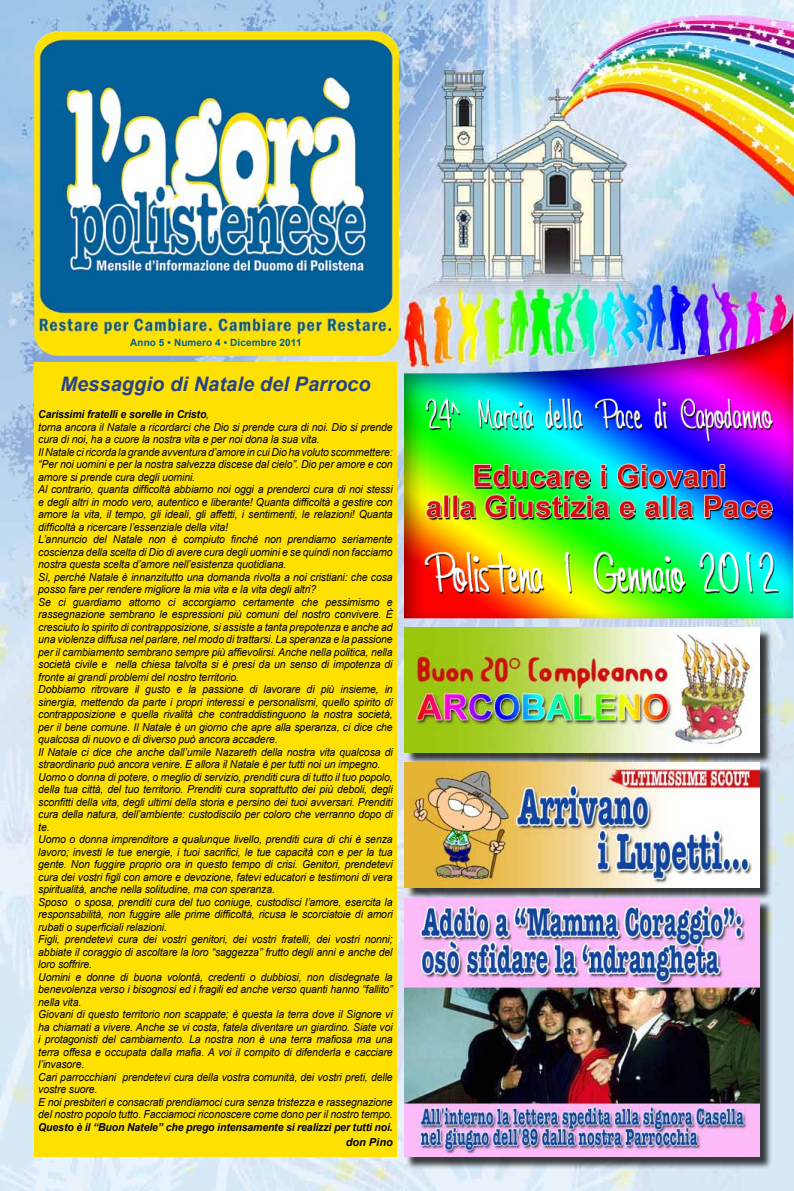
<style>
.page{position:relative;width:794px;height:1191px;background:#fff}
.page>*{position:absolute;margin:0;border:0;box-sizing:border-box;transform-origin:0 0}
.t1{font:italic 700 20px "Arial";letter-spacing:.005em;color:#25418e}
.t2{font:italic 11px/12.5px "Arial";letter-spacing:-.01em;color:#000;scale:.95 1}
.t3{font:italic 700 11px/15.2px "Arial";letter-spacing:-.01em;color:#000;text-align:right;scale:.95 1}
.t4{font:italic 700 10px "Arial";letter-spacing:.01em;color:#005e98}
.t5{font:700 10px "Arial";letter-spacing:.01em;color:#005e98}
.s1{font-style:normal}
.s2{font-weight:700}
</style>
<div class="page">
<img style="left:0;top:0;width:794px;height:1191px">
<div style="left:34px;top:363px;width:363px;height:794px;background:#fee100"></div>
<img style="left:34px;top:31px;width:365px;height:325px">
<img style="left:404px;top:309px;width:389px;height:310px">
<div style="left:406px;top:629px;width:366px;height:136px;background:#000;opacity:.75"></div>
<img style="left:404px;top:628px;width:356px;height:124px">
<div style="left:406px;top:764px;width:366px;height:135px;background:#000;opacity:.75"></div>
<img style="left:404px;top:763px;width:356px;height:124px">
<div style="left:406px;top:900px;width:366px;height:269px;background:#000;opacity:.75"></div>
<img style="left:404px;top:899px;width:356px;height:258px">
<p class="t5" style="left:130px;top:335px;width:173px">Anno 5 • Numero 4 • Dicembre 2011</p>
<p class="t4" style="left:120px;top:339px;width:194px"><span class="s1">Anno 5 • Numero 2 •</span> Marzo • Aprile 2011</p>
<h1 class="t1" style="left:60px;top:371px;width:312px">Messaggio di Natale del Parroco</h1>
<p class="t2" style="left:38px;top:408px;width:375px"><span class="s2">Carissimi fratelli e sorelle in Cristo</span>,<br>torna ancora il Natale a ricordarci che Dio si prende cura di noi. Dio si prende cura di noi, ha a cuore la nostra vita e per noi dona la sua vita.<br>Il Natale ci ricorda la grande avventura d’amore in cui Dio ha voluto scommettere: “Per noi uomini e per la nostra salvezza discese dal cielo”. Dio per amore e con amore si prende cura degli uomini.<br>Al contrario, quanta difficoltà abbiamo noi oggi a prenderci cura di noi stessi e degli altri in modo vero, autentico e liberante! Quanta difficoltà a gestire con amore la vita, il tempo, gli ideali, gli affetti, i sentimenti, le relazioni! Quanta difficoltà a ricercare l’essenziale della vita!<br>L’annuncio del Natale non è compiuto finché non prendiamo seriamente coscienza della scelta di Dio di avere cura degli uomini e se quindi non facciamo nostra questa scelta d’amore nell’esistenza quotidiana.<br>Sì, perché Natale è innanzitutto una domanda rivolta a noi cristiani: che cosa posso fare per rendere migliore la mia vita e la vita degli altri?<br>Se ci guardiamo attorno ci accorgiamo certamente che pessimismo e rassegnazione sembrano le espressioni più comuni del nostro convivere. È cresciuto lo spirito di contrapposizione, si assiste a tanta prepotenza e anche ad una violenza diffusa nel parlare, nel modo di trattarsi. La speranza e la passione per il cambiamento sembrano sempre più affievolirsi. Anche nella politica, nella società civile e nella chiesa talvolta si è presi da un senso di impotenza di fronte ai grandi problemi del nostro territorio.<br>Dobbiamo ritrovare il gusto e la passione di lavorare di più insieme, in sinergia, mettendo da parte i propri interessi e personalismi, quello spirito di contrapposizione e quella rivalità che contraddistinguono la nostra società, per il bene comune. Il Natale è un giorno che apre alla speranza, ci dice che qualcosa di nuovo e di diverso può ancora accadere.<br>Il Natale ci dice che anche dall’umile Nazareth della nostra vita qualcosa di straordinario può ancora venire. E allora il Natale è per tutti noi un impegno.<br>Uomo o donna di potere, o meglio di servizio, prenditi cura di tutto il tuo popolo, della tua città, del tuo territorio. Prenditi cura soprattutto dei più deboli, degli sconfitti della vita, degli ultimi della storia e persino dei tuoi avversari. Prenditi cura della natura, dell’ambiente: custodiscilo per coloro che verranno dopo di te.<br>Uomo o donna imprenditore a qualunque livello, prenditi cura di chi è senza lavoro; investi le tue energie, i tuoi sacrifici, le tue capacità con e per la tua gente. Non fuggire proprio ora in questo tempo di crisi. Genitori, prendetevi cura dei vostri figli con amore e devozione, fatevi educatori e testimoni di vera spiritualità, anche nella solitudine, ma con speranza.<br>Sposo o sposa, prenditi cura del tuo coniuge, custodisci l’amore, esercita la responsabilità, non fuggire alle prime difficoltà, ricusa le scorciatoie di amori rubati o superficiali relazioni.<br>Figli, prendetevi cura dei vostri genitori, dei vostri fratelli, dei vostri nonni; abbiate il coraggio di ascoltare la loro “saggezza” frutto degli anni e anche del loro soffrire.<br>Uomini e donne di buona volontà, credenti o dubbiosi, non disdegnate la benevolenza verso i bisognosi ed i fragili ed anche verso quanti hanno “fallito” nella vita.<br>Giovani di questo territorio non scappate; è questa la terra dove il Signore vi ha chiamati a vivere. Anche se vi costa, fatela diventare un giardino. Siate voi i protagonisti del cambiamento. La nostra non è una terra mafiosa ma una terra offesa e occupata dalla mafia. A voi il compito di difenderla e cacciare l’invasore.<br>Cari parrocchiani prendetevi cura della vostra comunità, dei vostri preti, delle vostre suore.<br>E noi presbiteri e consacrati prendiamoci cura senza tristezza e rassegnazione del nostro popolo tutto. Facciamoci riconoscere come dono per il nostro tempo.</p>
<p class="t3" style="left:38px;top:1119px;width:375px">Questo è il “Buon Natele” che prego intensamente si realizzi per tutti noi. don Pino</p>
</div>
